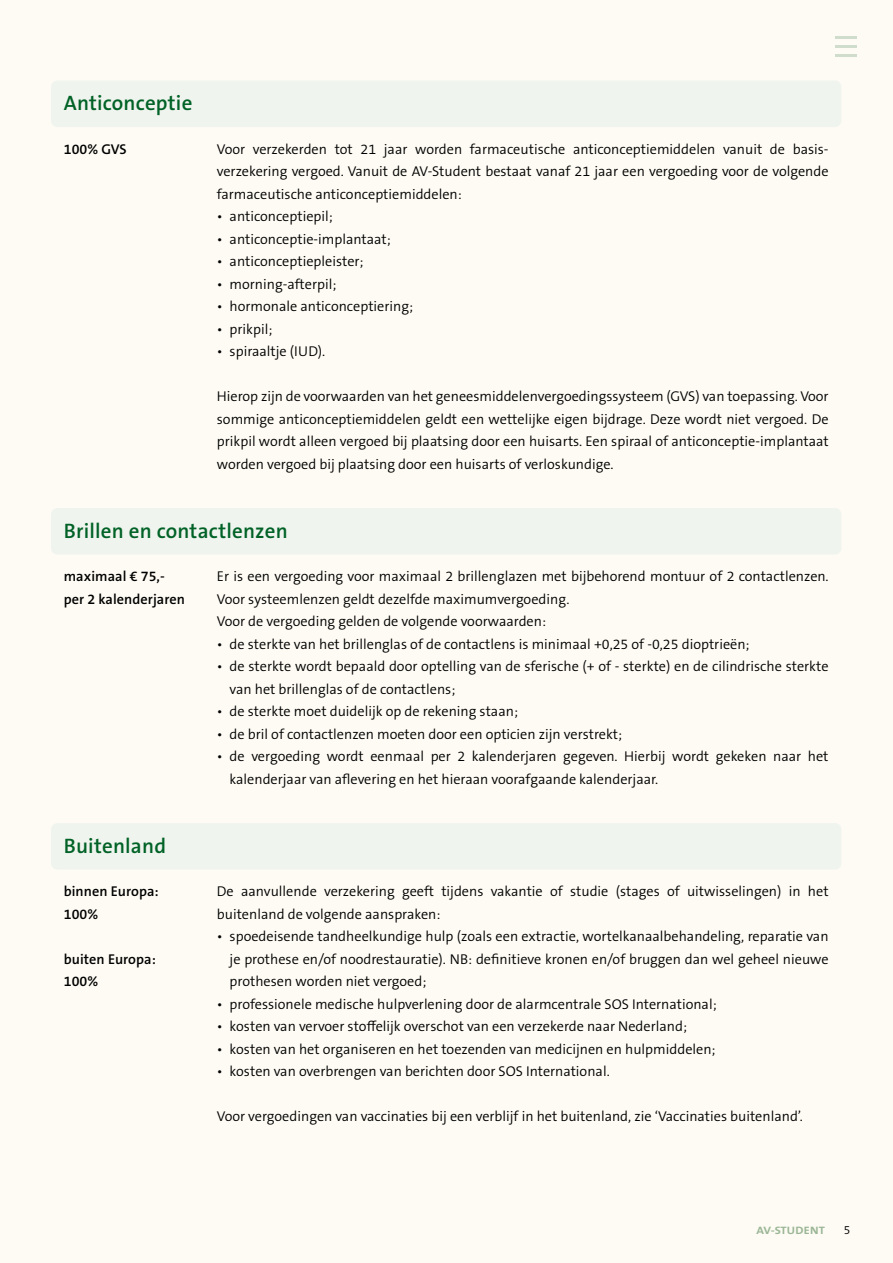
<style>
.page{position:relative;width:893px;height:1263px;background:#fdfbf3}
.page>*{position:absolute;margin:0;border:0;box-sizing:border-box;transform-origin:0 0}
.t1{font:600 21px "The Sans B W6";letter-spacing:.01em;color:#006226}
.t2{font:300 14.25px/22.5px "The Sans B W4";color:#000}
.t3{font:600 14.25px/22.5px "The Sans B W6";letter-spacing:.005em;color:#000}
.t4{font:300 12px "The Sans B W4";color:#000}
.t5{font:700 10.8px "The Sans B W7";letter-spacing:.015em;color:#9bb696;scale:1.13 1}
</style>
<div class="page">
<hr style="left:836px;top:36px;width:21px;height:3px;background:#ccdac9">
<hr style="left:836px;top:45px;width:21px;height:3px;background:#ccdac9">
<hr style="left:836px;top:54px;width:21px;height:3px;background:#ccdac9">
<div style="left:51px;top:80px;width:790px;height:47px;background:#f0f4ef;border-radius:6px"></div>
<div style="left:51px;top:508px;width:790px;height:46px;background:#f0f4ef;border-radius:6px"></div>
<div style="left:51px;top:823px;width:790px;height:46px;background:#f0f4ef;border-radius:6px"></div>
<h1 class="t1" style="left:64px;top:90px;width:130px">Anticonceptie</h1>
<p class="t3" style="left:64px;top:138px;width:65px">100% GVS</p>
<p class="t2" style="left:217px;top:138px;width:613px;text-align:justify">Voor verzekerden tot 21 jaar worden farmaceutische anticonceptiemiddelen vanuit de basis&shy;verzekering vergoed. Vanuit de AV-Student bestaat vanaf 21 jaar een vergoeding voor de volgende farmaceutische anticonceptiemiddelen:</p>
<p class="t2" style="left:217px;top:205px;width:117px">• anticonceptiepil;</p>
<p class="t2" style="left:217px;top:228px;width:175px">• anticonceptie-implantaat;</p>
<p class="t2" style="left:217px;top:250px;width:148px">• anticonceptiepleister;</p>
<p class="t2" style="left:217px;top:273px;width:121px">• morning-afterpil;</p>
<p class="t2" style="left:217px;top:295px;width:198px">• hormonale anticonceptiering;</p>
<p class="t2" style="left:217px;top:318px;width:57px">• prikpil;</p>
<p class="t2" style="left:217px;top:340px;width:110px">• spiraaltje (IUD).</p>
<p class="t2" style="left:217px;top:385px;width:613px;text-align:justify">Hierop zijn de voorwaarden van het geneesmiddelenvergoedingssysteem (GVS) van toepassing. Voor sommige anticonceptiemiddelen geldt een wettelijke eigen bijdrage. Deze wordt niet vergoed. De prikpil wordt alleen vergoed bij plaatsing door een huisarts. Een spiraal of anticonceptie-implantaat worden vergoed bij plaatsing door een huisarts of verloskundige.</p>
<h1 class="t1" style="left:64px;top:517px;width:225px">Brillen en contactlenzen</h1>
<p class="t2" style="left:217px;top:565px;width:613px">Er is een vergoeding voor maximaal 2 brillenglazen met bijbehorend montuur of 2 contactlenzen.<br>Voor systeemlenzen geldt dezelfde maximumvergoeding.<br>Voor de vergoeding gelden de volgende voorwaarden:</p>
<p class="t2" style="left:217px;top:633px;width:534px">• de sterkte van het brillenglas of de contactlens is minimaal +0,25 of -0,25 dioptrieën;</p>
<p class="t2" style="left:230px;top:655px;width:600px;text-indent:-13px">• de sterkte wordt bepaald door optelling van de sferische (+ of - sterkte) en de cilindrische sterkte van het brillenglas of de contactlens;</p>
<p class="t2" style="left:217px;top:700px;width:303px">• de sterkte moet duidelijk op de rekening staan;</p>
<p class="t2" style="left:217px;top:723px;width:407px">• de bril of contactlenzen moeten door een opticien zijn verstrekt;</p>
<p class="t2" style="left:230px;top:745px;width:600px;text-indent:-13px">• de vergoeding wordt eenmaal per 2 kalenderjaren gegeven. Hierbij wordt gekeken naar het kalenderjaar van aflevering en het hieraan voorafgaande kalenderjaar.</p>
<p class="t3" style="left:64px;top:565px;width:123px">maximaal € 75,- per 2 kalenderjaren</p>
<h1 class="t1" style="left:64px;top:832px;width:104px">Buitenland</h1>
<p class="t3" style="left:64px;top:880px;width:96px">binnen Europa:<br>100%</p>
<p class="t3" style="left:64px;top:948px;width:94px">buiten Europa:<br>100%</p>
<p class="t2" style="left:217px;top:880px;width:613px">De aanvullende verzekering geeft tijdens vakantie of studie (stages of uitwisselingen) in het buitenland de volgende aanspraken:</p>
<p class="t2" style="left:230px;top:925px;width:600px;text-align:justify;text-indent:-13px">• spoedeisende tandheelkundige hulp (zoals een extractie, wortelkanaalbehandeling, reparatie van je prothese en/of noodrestauratie). NB: definitieve kronen en/of bruggen dan wel geheel nieuwe prothesen worden niet vergoed;</p>
<p class="t2" style="left:217px;top:993px;width:501px">• professionele medische hulpverlening door de alarmcentrale SOS International;</p>
<p class="t2" style="left:217px;top:1015px;width:472px">• kosten van vervoer stoffelijk overschot van een verzekerde naar Nederland;</p>
<p class="t2" style="left:217px;top:1038px;width:500px">• kosten van het organiseren en het toezenden van medicijnen en hulpmiddelen;</p>
<p class="t2" style="left:217px;top:1060px;width:394px">• kosten van overbrengen van berichten door SOS International.</p>
<p class="t2" style="left:217px;top:1105px;width:588px">Voor vergoedingen van vaccinaties bij een verblijf in het buitenland, zie ‘Vaccinaties buitenland’.</p>
<p class="t5" style="left:756px;top:1223px;width:62px">AV-STUDENT</p>
<p class="t4" style="left:844px;top:1222px;width:8px">5</p>
</div>
